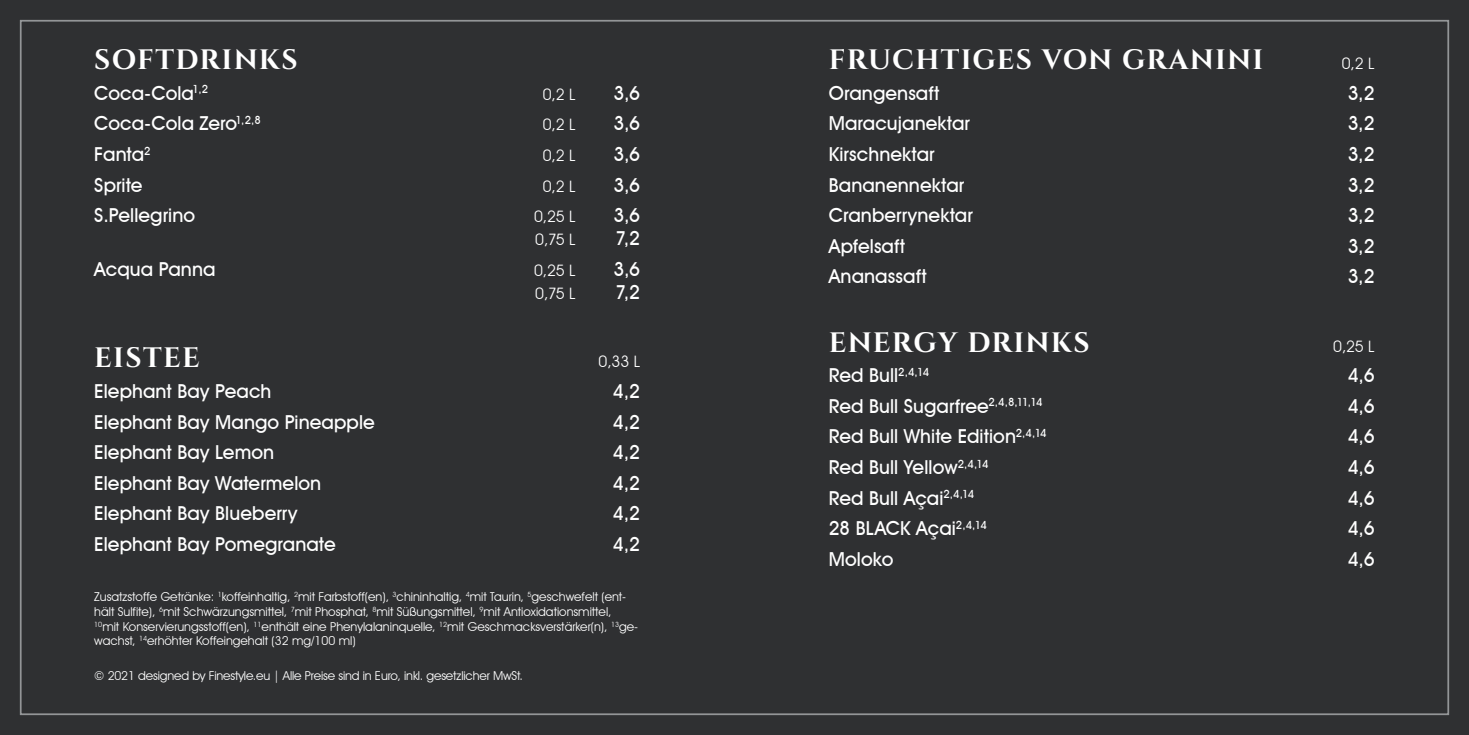
<style>
.page{position:relative;width:1469px;height:735px;background:#fff}
.page>*{position:absolute;margin:0;border:0;box-sizing:border-box;transform-origin:0 0}
.t1{font:700 28px "Cinzel";letter-spacing:.045em;color:#fff}
.t2{font:500 19.25px "Avant Garde IT Cby BT";letter-spacing:.005em;color:#fff}
.t3{font:15.75px "Avant Garde IT Cby BT";letter-spacing:-.02em;color:#fff}
.t4{font:12.25px/14.7px "Avant Garde IT Cby BT";color:#fff}
</style>
<div class="page">
<div style="left:0;top:0;width:1468px;height:734px;background:#2f3032"></div>
<h1 class="t1" style="left:94px;top:43px;width:205px">SOFTDRINKS</h1>
<p class="t2" style="left:94px;top:85px;width:115px">Coca-Cola<sup>1,2</sup></p>
<p class="t3" style="left:543px;top:88px;width:34px">0,2 L</p>
<p class="t2" style="left:613px;top:85px;width:28px">3,6</p>
<p class="t2" style="left:94px;top:115px;width:168px">Coca-Cola Zero<sup>1,2,8</sup></p>
<p class="t3" style="left:543px;top:118px;width:34px">0,2 L</p>
<p class="t2" style="left:613px;top:115px;width:28px">3,6</p>
<p class="t2" style="left:94px;top:146px;width:58px">Fanta<sup>2</sup></p>
<p class="t3" style="left:543px;top:149px;width:34px">0,2 L</p>
<p class="t2" style="left:613px;top:146px;width:28px">3,6</p>
<p class="t2" style="left:94px;top:176px;width:50px">Sprite</p>
<p class="t3" style="left:543px;top:179px;width:34px">0,2 L</p>
<p class="t2" style="left:613px;top:176px;width:28px">3,6</p>
<p class="t2" style="left:94px;top:207px;width:102px">S.Pellegrino</p>
<p class="t3" style="left:534px;top:210px;width:43px">0,25 L</p>
<p class="t2" style="left:613px;top:207px;width:28px">3,6</p>
<p class="t3" style="left:535px;top:233px;width:42px">0,75 L</p>
<p class="t2" style="left:615px;top:230px;width:27px">7,2</p>
<p class="t2" style="left:94px;top:261px;width:123px">Acqua Panna</p>
<p class="t3" style="left:534px;top:264px;width:43px">0,25 L</p>
<p class="t2" style="left:613px;top:261px;width:28px">3,6</p>
<p class="t3" style="left:535px;top:287px;width:42px">0,75 L</p>
<p class="t2" style="left:615px;top:284px;width:27px">7,2</p>
<h1 class="t1" style="left:94px;top:341px;width:107px">EISTEE</h1>
<p class="t3" style="left:598px;top:355px;width:43px">0,33 L</p>
<p class="t2" style="left:94px;top:383px;width:179px">Elephant Bay Peach</p>
<p class="t2" style="left:613px;top:383px;width:29px">4,2</p>
<p class="t2" style="left:94px;top:413px;width:282px">Elephant Bay Mango Pineapple</p>
<p class="t2" style="left:613px;top:413px;width:29px">4,2</p>
<p class="t2" style="left:94px;top:444px;width:181px">Elephant Bay Lemon</p>
<p class="t2" style="left:613px;top:444px;width:29px">4,2</p>
<p class="t2" style="left:94px;top:474px;width:228px">Elephant Bay Watermelon</p>
<p class="t2" style="left:613px;top:474px;width:29px">4,2</p>
<p class="t2" style="left:94px;top:505px;width:205px">Elephant Bay Blueberry</p>
<p class="t2" style="left:613px;top:505px;width:29px">4,2</p>
<p class="t2" style="left:94px;top:535px;width:243px">Elephant Bay Pomegranate</p>
<p class="t2" style="left:613px;top:535px;width:29px">4,2</p>
<p class="t4" style="left:94px;top:590px;width:545px">Zusatzstoffe Getränke: <sup>1</sup>koffeinhaltig, <sup>2</sup>mit Farbstoff(en), <sup>3</sup>chininhaltig, <sup>4</sup>mit Taurin, <sup>5</sup>geschwefelt (ent&shy;hält Sulfite), <sup>6</sup>mit Schwärzungsmittel, <sup>7</sup>mit Phosphat, <sup>8</sup>mit Süßungsmittel, <sup>9</sup>mit Antioxidationsmittel, <sup>10</sup>mit Konservierungsstoff(en), <sup>11</sup>enthält eine Phenylalaninquelle, <sup>12</sup>mit Geschmacksverstärker(n), <sup>13</sup>ge&shy;wachst, <sup>14</sup>erhöhter Koffeingehalt (32 mg/100 ml)</p>
<p class="t4" style="left:94px;top:669px;width:430px">© 2021 designed by Finestyle.eu | Alle Preise sind in Euro, inkl. gesetzlicher MwSt.</p>
<h1 class="t1" style="left:828px;top:43px;width:436px">FRUCHTIGES VON GRANINI</h1>
<p class="t3" style="left:1341px;top:57px;width:34px">0,2 L</p>
<p class="t2" style="left:828px;top:85px;width:112px">Orangensaft</p>
<p class="t2" style="left:1347px;top:85px;width:28px">3,2</p>
<p class="t2" style="left:828px;top:115px;width:143px">Maracujanektar</p>
<p class="t2" style="left:1347px;top:115px;width:28px">3,2</p>
<p class="t2" style="left:828px;top:146px;width:107px">Kirschnektar</p>
<p class="t2" style="left:1347px;top:146px;width:28px">3,2</p>
<p class="t2" style="left:828px;top:176px;width:137px">Bananennektar</p>
<p class="t2" style="left:1347px;top:176px;width:28px">3,2</p>
<p class="t2" style="left:828px;top:207px;width:146px">Cranberrynektar</p>
<p class="t2" style="left:1347px;top:207px;width:28px">3,2</p>
<p class="t2" style="left:828px;top:238px;width:78px">Apfelsaft</p>
<p class="t2" style="left:1347px;top:238px;width:28px">3,2</p>
<p class="t2" style="left:828px;top:268px;width:99px">Ananassaft</p>
<p class="t2" style="left:1347px;top:268px;width:28px">3,2</p>
<h1 class="t1" style="left:828px;top:325px;width:262px">ENERGY DRINKS</h1>
<p class="t3" style="left:1333px;top:339px;width:43px">0,25 L</p>
<p class="t2" style="left:828px;top:367px;width:102px">Red Bull<sup>2,4,14</sup></p>
<p class="t2" style="left:1347px;top:367px;width:29px">4,6</p>
<p class="t2" style="left:828px;top:397px;width:215px">Red Bull Sugarfree<sup>2,4,8,11,14</sup></p>
<p class="t2" style="left:1347px;top:397px;width:29px">4,6</p>
<p class="t2" style="left:828px;top:428px;width:219px">Red Bull White Edition<sup>2,4,14</sup></p>
<p class="t2" style="left:1347px;top:428px;width:29px">4,6</p>
<p class="t2" style="left:828px;top:459px;width:161px">Red Bull Yellow<sup>2,4,14</sup></p>
<p class="t2" style="left:1347px;top:459px;width:29px">4,6</p>
<p class="t2" style="left:828px;top:489px;width:147px">Red Bull Açai<sup>2,4,14</sup></p>
<p class="t2" style="left:1347px;top:489px;width:29px">4,6</p>
<p class="t2" style="left:828px;top:520px;width:159px">28 BLACK Açai<sup>2,4,14</sup></p>
<p class="t2" style="left:1347px;top:520px;width:29px">4,6</p>
<p class="t2" style="left:828px;top:550px;width:66px">Moloko</p>
<p class="t2" style="left:1347px;top:550px;width:29px">4,6</p>
</div>
